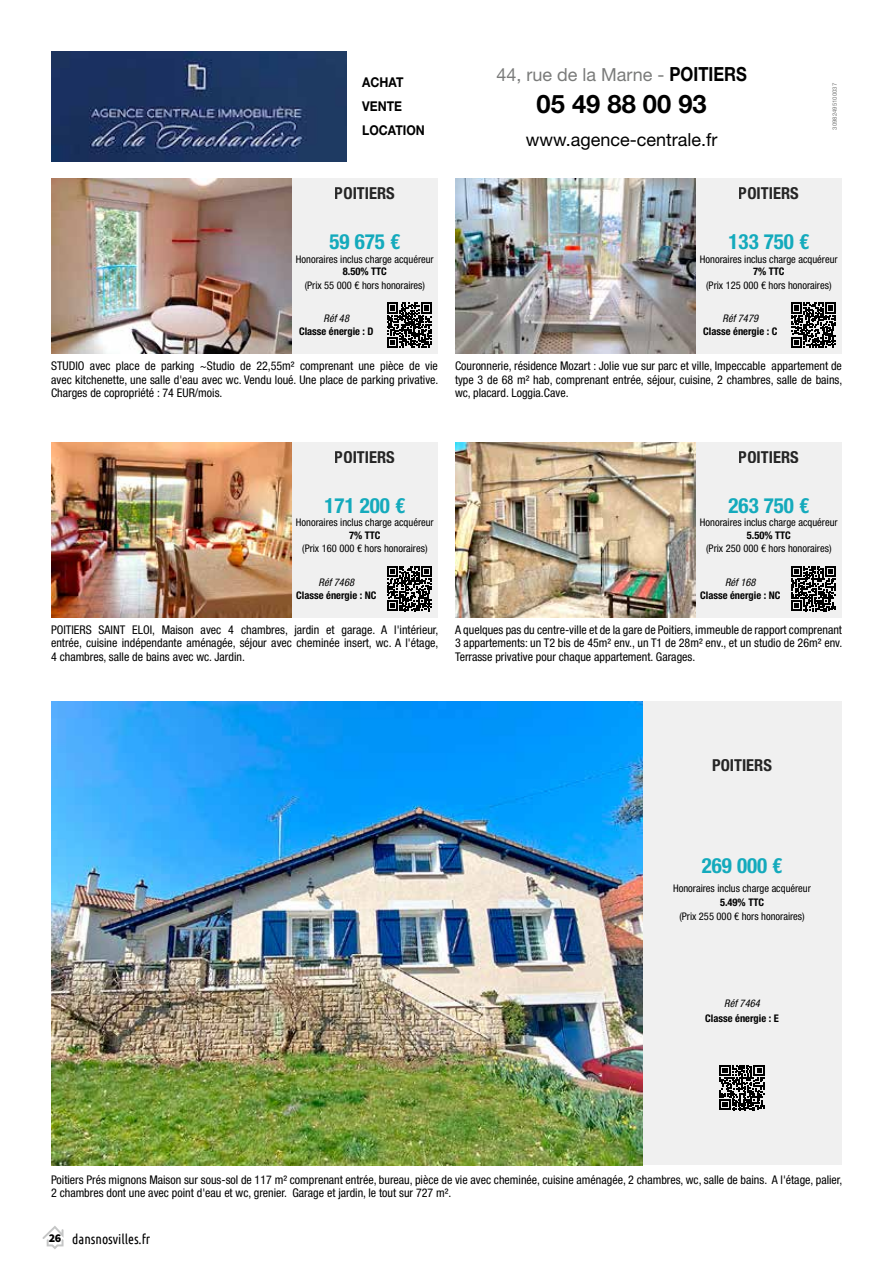
<style>
.page{position:relative;width:893px;height:1263px;background:#fff}
.page>*{position:absolute;margin:0;border:0;box-sizing:border-box;transform-origin:0 0}
.t1{font:700 25.5px "Helvetica Neue LT Std";color:#000}
.t2{font:700 condensed 21px "Helvetica Neue LT Std";color:#14aabc}
.t3{font:18px "Helvetica Neue LT Std";color:#7a7b7a}
.t4{font:18px "Helvetica Neue LT Std";color:#000}
.t5{font:700 condensed 16.5px "Helvetica Neue LT Std";color:#000}
.t6{font:13.5px "Ubuntu Condensed";color:#000}
.t7{font:700 13.5px/24px "Helvetica Neue LT Std";color:#000;scale:.9 1}
.t8{font:condensed 12px/13.5px "Helvetica Neue LT Std";color:#000;text-align:justify}
.t9{font:condensed 10.5px "Helvetica Neue LT Std";color:#000}
.t10{font:700 condensed 10.5px "Helvetica Neue LT Std";color:#000}
.t11{font:italic condensed 10.5px "Helvetica Neue LT Std";color:#000}
.t12{font:6px "Helvetica Neue LT Std";color:#7a7b7a}
.s1{font-weight:700;font-size:19.5px;color:#000}
.s2{font-family:"Source Sans Pro";font-weight:900;font-size:12px}
</style>
<div class="page">
<svg style="left:42px;top:1226px;width:22px;height:23px"></svg>
<div style="left:292px;top:179px;width:146px;height:175px;background:#f0f0f0"></div>
<div style="left:292px;top:442px;width:146px;height:175px;background:#f0f0f0"></div>
<div style="left:696px;top:179px;width:146px;height:175px;background:#f0f0f0"></div>
<div style="left:696px;top:442px;width:146px;height:175px;background:#f0f0f0"></div>
<div style="left:642px;top:702px;width:200px;height:463px;background:#f0f0f0"></div>
<img style="left:51px;top:179px;width:241px;height:175px">
<img style="left:51px;top:442px;width:241px;height:175px">
<img style="left:455px;top:179px;width:241px;height:175px">
<img style="left:455px;top:442px;width:241px;height:175px">
<img style="left:51px;top:702px;width:591px;height:463px">
<svg style="left:387px;top:303px;width:45px;height:45px"></svg>
<svg style="left:387px;top:566px;width:45px;height:45px"></svg>
<svg style="left:791px;top:303px;width:45px;height:45px"></svg>
<svg style="left:791px;top:566px;width:45px;height:45px"></svg>
<svg style="left:719px;top:1065px;width:45px;height:45px"></svg>
<img style="left:51px;top:51px;width:296px;height:111px">
<p class="t7" style="left:362px;top:70px;width:71px">ACHAT<br>VENTE<br>LOCATION</p>
<h3 class="t5" style="left:335px;top:183px;width:61px">POITIERS</h3>
<h2 class="t2" style="left:330px;top:229px;width:72px">59 675 €</h2>
<p class="t9" style="left:296px;top:253px;width:139px">Honoraires inclus charge acquéreur</p>
<p class="t10" style="left:343px;top:265px;width:46px">8.50% TTC</p>
<p class="t9" style="left:305px;top:279px;width:122px">(Prix 55 000 € hors honoraires)</p>
<p class="t11" style="left:324px;top:312px;width:27px">Réf 48</p>
<p class="t10" style="left:299px;top:325px;width:76px">Classe énergie : D</p>
<p class="t8" style="left:51px;top:359px;width:389px">STUDIO avec place de parking ~Studio de 22,55m² comprenant une pièce de vie avec kitchenette, une salle d'eau avec wc. Vendu loué. Une place de parking privative.<br>Charges de copropriété : 74 EUR/mois.</p>
<h3 class="t3" style="left:496px;top:64px;width:252px">44, rue de la Marne - <span class="s1">POITIERS</span></h3>
<h1 class="t1" style="left:537px;top:88px;width:172px">05 49 88 00 93</h1>
<h3 class="t4" style="left:526px;top:129px;width:193px">www.agence-centrale.fr</h3>
<p class="t12" style="left:831px;top:130px;width:48px;rotate:-90deg">30982495100037</p>
<h3 class="t5" style="left:739px;top:183px;width:61px">POITIERS</h3>
<h2 class="t2" style="left:728px;top:229px;width:82px">133 750 €</h2>
<p class="t9" style="left:700px;top:253px;width:139px">Honoraires inclus charge acquéreur</p>
<p class="t10" style="left:753px;top:265px;width:33px">7% TTC</p>
<p class="t9" style="left:706px;top:279px;width:127px">(Prix 125 000 € hors honoraires)</p>
<p class="t11" style="left:723px;top:312px;width:37px">Réf 7479</p>
<p class="t10" style="left:703px;top:325px;width:76px">Classe énergie : C</p>
<p class="t8" style="left:455px;top:359px;width:389px">Couronnerie, résidence Mozart : Jolie vue sur parc et ville, Impeccable appartement de type 3 de 68 m² hab, comprenant entrée, séjour, cuisine, 2 chambres, salle de bains, wc, placard. Loggia.Cave.</p>
<h3 class="t5" style="left:335px;top:447px;width:61px">POITIERS</h3>
<h2 class="t2" style="left:324px;top:492px;width:82px">171 200 €</h2>
<p class="t9" style="left:296px;top:516px;width:139px">Honoraires inclus charge acquéreur</p>
<h3 class="t5" style="left:739px;top:447px;width:61px">POITIERS</h3>
<h2 class="t2" style="left:728px;top:492px;width:82px">263 750 €</h2>
<p class="t9" style="left:700px;top:516px;width:139px">Honoraires inclus charge acquéreur</p>
<p class="t10" style="left:349px;top:529px;width:33px">7% TTC</p>
<p class="t9" style="left:302px;top:542px;width:127px">(Prix 160 000 € hors honoraires)</p>
<p class="t10" style="left:747px;top:529px;width:46px">5.50% TTC</p>
<p class="t9" style="left:706px;top:542px;width:127px">(Prix 250 000 € hors honoraires)</p>
<p class="t11" style="left:319px;top:576px;width:37px">Réf 7468</p>
<p class="t10" style="left:296px;top:588px;width:82px">Classe énergie : NC</p>
<p class="t11" style="left:725px;top:576px;width:32px">Réf 168</p>
<p class="t10" style="left:700px;top:588px;width:82px">Classe énergie : NC</p>
<p class="t8" style="left:51px;top:623px;width:389px">POITIERS SAINT ELOI, Maison avec 4 chambres, jardin et garage. A l'intérieur, entrée, cuisine indépendante aménagée, séjour avec cheminée insert, wc. A l'étage, 4 chambres, salle de bains avec wc. Jardin.</p>
<p class="t8" style="left:455px;top:623px;width:389px">A quelques pas du centre-ville et de la gare de Poitiers, immeuble de rapport comprenant 3 appartements: un T2 bis de 45m² env., un T1 de 28m² env., et un studio de 26m² env.<br>Terrasse privative pour chaque appartement. Garages.</p>
<h3 class="t5" style="left:712px;top:755px;width:61px">POITIERS</h3>
<h2 class="t2" style="left:702px;top:853px;width:82px">269 000 €</h2>
<p class="t9" style="left:673px;top:882px;width:139px">Honoraires inclus charge acquéreur</p>
<p class="t10" style="left:720px;top:896px;width:46px">5.49% TTC</p>
<p class="t9" style="left:679px;top:910px;width:127px">(Prix 255 000 € hors honoraires)</p>
<p class="t11" style="left:724px;top:997px;width:37px">Réf 7464</p>
<p class="t10" style="left:705px;top:1012px;width:75px">Classe énergie : E</p>
<p class="t8" style="left:51px;top:1173px;width:793px">Poitiers Prés mignons Maison sur sous-sol de 117 m² comprenant entrée, bureau, pièce de vie avec cheminée, cuisine aménagée, 2 chambres, wc, salle de bains. A l'étage, palier,<br>2 chambres dont une avec point d'eau et wc, grenier. Garage et jardin, le tout sur 727 m².</p>
<p class="t6" style="left:49px;top:1231px;width:103px"><span class="s2">26</span> dansnosvilles.fr</p>
</div>
